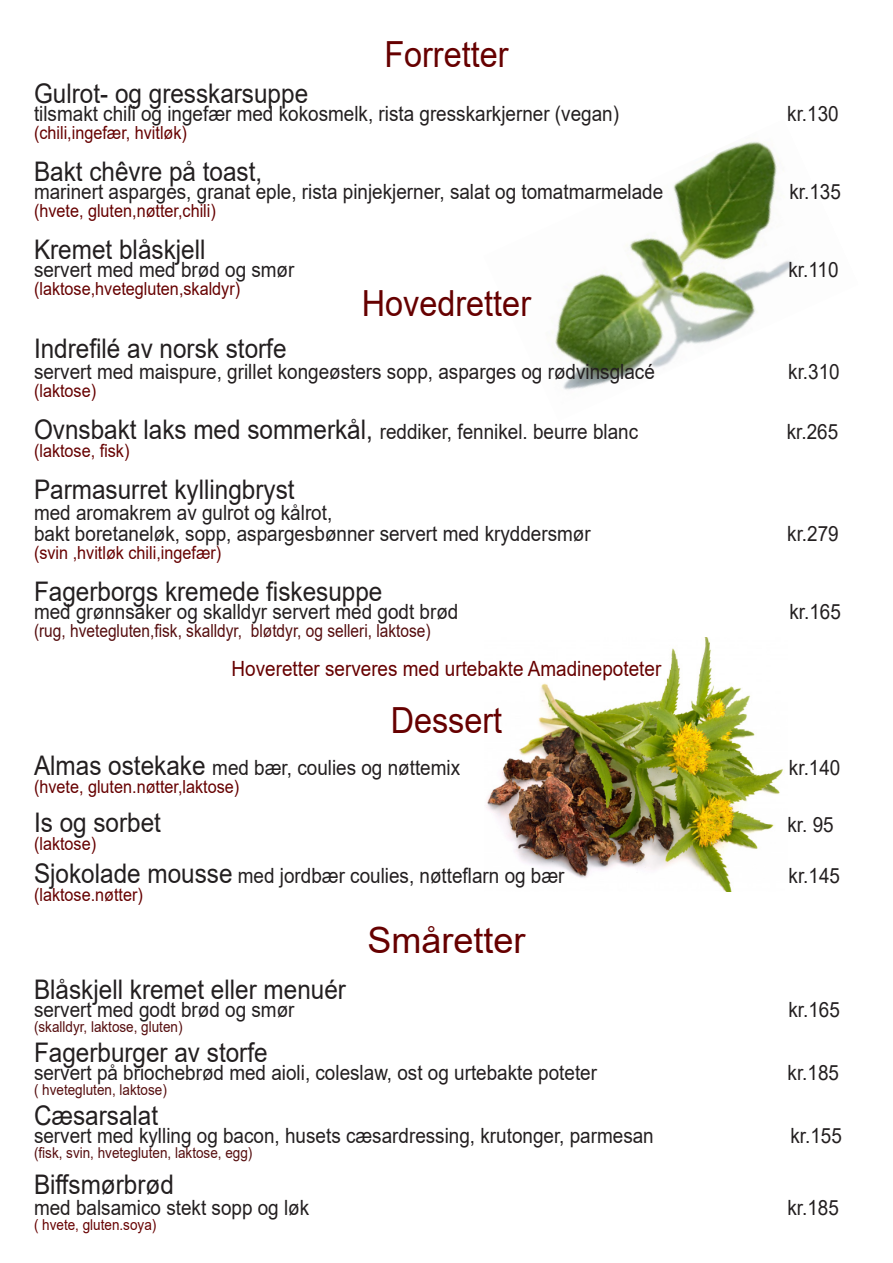
<style>
.page{position:relative;width:893px;height:1263px;background:#fff}
.page>*{position:absolute;margin:0;border:0;box-sizing:border-box;transform-origin:0 0}
.t1{font:36px "Arial";color:#600;scale:.9 1}
.t2{font:36px "Arial";color:#600}
.t3{font:27px "Arial";color:#231f20;scale:.9 1}
.t4{font:21px "Arial";color:#231f20;scale:.9 1}
.t5{font:21px "Arial";color:#600;scale:.9 1}
.t6{font:18px "Arial";color:#600;scale:.9 1}
.t7{font:18px "Arial";color:#550d0e;scale:.86 1}
.t8{font:15px "Arial";color:#550d0e;scale:.9 1}
.t9{font:15px "Arial";color:#600;scale:.9 1}
.s1{font-size:27px}
</style>
<div class="page">
<img style="left:486px;top:638px;width:298px;height:254px">
<img style="left:552px;top:141px;width:241px;height:249px">
<p class="t1" style="left:384px;top:29px;width:140px">Forretter</p>
<p class="t3" style="left:34px;top:75px;width:306px">Gulrot- og gresskarsuppe</p>
<p class="t4" style="left:34px;top:99px;width:651px">tilsmakt chili og ingefær med kokosmelk, rista gresskarkjerner (vegan)</p>
<p class="t4" style="left:787px;top:99px;width:59px">kr.130</p>
<p class="t6" style="left:34px;top:120px;width:172px">(chili,ingefær, hvitløk)</p>
<p class="t3" style="left:34px;top:153px;width:255px">Bakt chêvre på toast,</p>
<p class="t4" style="left:34px;top:177px;width:701px">marinert asparges, granat eple, rista pinjekjerner, salat og tomatmarmelade</p>
<p class="t4" style="left:789px;top:177px;width:59px">kr.135</p>
<p class="t6" style="left:34px;top:198px;width:204px">(hvete, gluten,nøtter,chili)</p>
<p class="t3" style="left:34px;top:231px;width:192px">Kremet blåskjell</p>
<p class="t4" style="left:34px;top:255px;width:291px">servert med med brød og smør</p>
<p class="t4" style="left:788px;top:255px;width:57px">kr.110</p>
<p class="t6" style="left:34px;top:276px;width:231px">(laktose,hvetegluten,skaldyr)</p>
<p class="t1" style="left:362px;top:278px;width:190px">Hovedretter</p>
<p class="t3" style="left:34px;top:330px;width:282px">Indrefilé av norsk storfe</p>
<p class="t4" style="left:34px;top:357px;width:691px">servert med maispure, grillet kongeøsters sopp, asparges og rødvinsglacé</p>
<p class="t4" style="left:788px;top:357px;width:59px">kr.310</p>
<p class="t6" style="left:34px;top:378px;width:71px">(laktose)</p>
<p class="t4" style="left:34px;top:417px;width:673px"><span class="s1">Ovnsbakt laks med sommerkål,</span> reddiker, fennikel. beurre blanc</p>
<p class="t4" style="left:787px;top:417px;width:59px">kr.265</p>
<p class="t6" style="left:34px;top:438px;width:108px">(laktose, fisk)</p>
<p class="t3" style="left:34px;top:471px;width:291px">Parmasurret kyllingbryst</p>
<p class="t4" style="left:34px;top:498px;width:333px">med aromakrem av gulrot og kålrot,</p>
<p class="t4" style="left:34px;top:519px;width:620px">bakt boretaneløk, sopp, aspargesbønner servert med kryddersmør</p>
<p class="t4" style="left:787px;top:519px;width:59px">kr.279</p>
<p class="t6" style="left:34px;top:540px;width:210px">(svin ,hvitløk chili,ingefær)</p>
<p class="t3" style="left:34px;top:573px;width:389px">Fagerborgs kremede fiskesuppe</p>
<p class="t4" style="left:34px;top:597px;width:473px">med grønnsaker og skalldyr servert med godt brød</p>
<p class="t4" style="left:789px;top:597px;width:59px">kr.165</p>
<p class="t7" style="left:34px;top:618px;width:463px">(rug, hvetegluten,fisk, skalldyr, bløtdyr, og selleri, laktose)</p>
<p class="t5" style="left:232px;top:654px;width:479px">Hoveretter serveres med urtebakte Amadinepoteter</p>
<p class="t1" style="left:391px;top:695px;width:126px">Dessert</p>
<p class="t4" style="left:34px;top:753px;width:475px"><span class="s1">Almas ostekake</span> med bær, coulies og nøttemix</p>
<p class="t4" style="left:789px;top:753px;width:59px">kr.140</p>
<p class="t6" style="left:34px;top:774px;width:230px">(hvete, gluten.nøtter,laktose)</p>
<p class="t3" style="left:34px;top:804px;width:143px">Is og sorbet</p>
<p class="t4" style="left:787px;top:810px;width:53px">kr. 95</p>
<p class="t6" style="left:34px;top:831px;width:71px">(laktose)</p>
<p class="t4" style="left:34px;top:861px;width:591px"><span class="s1">Sjokolade mousse</span> med jordbær coulies, nøtteflarn og bær</p>
<p class="t4" style="left:789px;top:861px;width:59px">kr.145</p>
<p class="t6" style="left:34px;top:882px;width:123px">(laktose.nøtter)</p>
<p class="t2" style="left:367px;top:916px;width:160px">Småretter</p>
<p class="t3" style="left:34px;top:971px;width:348px">Blåskjell kremet eller menuér</p>
<p class="t4" style="left:34px;top:995px;width:291px">servert med godt brød og smør</p>
<p class="t4" style="left:788px;top:995px;width:59px">kr.165</p>
<p class="t8" style="left:34px;top:1017px;width:167px">(skalldyr, laktose, gluten)</p>
<p class="t3" style="left:34px;top:1034px;width:261px">Fagerburger av storfe</p>
<p class="t4" style="left:34px;top:1058px;width:627px">servert på briochebrød med aioli, coleslaw, ost og urtebakte poteter</p>
<p class="t4" style="left:788px;top:1058px;width:59px">kr.185</p>
<p class="t8" style="left:34px;top:1080px;width:149px">( hvetegluten, laktose)</p>
<p class="t3" style="left:34px;top:1097px;width:140px">Cæsarsalat</p>
<p class="t4" style="left:34px;top:1121px;width:690px">servert med kylling og bacon, husets cæsardressing, krutonger, parmesan</p>
<p class="t4" style="left:790px;top:1121px;width:59px">kr.155</p>
<p class="t8" style="left:34px;top:1143px;width:244px">(fisk, svin, hvetegluten, laktose, egg)</p>
<p class="t3" style="left:34px;top:1166px;width:157px">Biffsmørbrød</p>
<p class="t4" style="left:34px;top:1193px;width:307px">med balsamico stekt sopp og løk</p>
<p class="t4" style="left:787px;top:1193px;width:59px">kr.185</p>
<p class="t9" style="left:34px;top:1215px;width:137px">( hvete, gluten.soya)</p>
</div>
